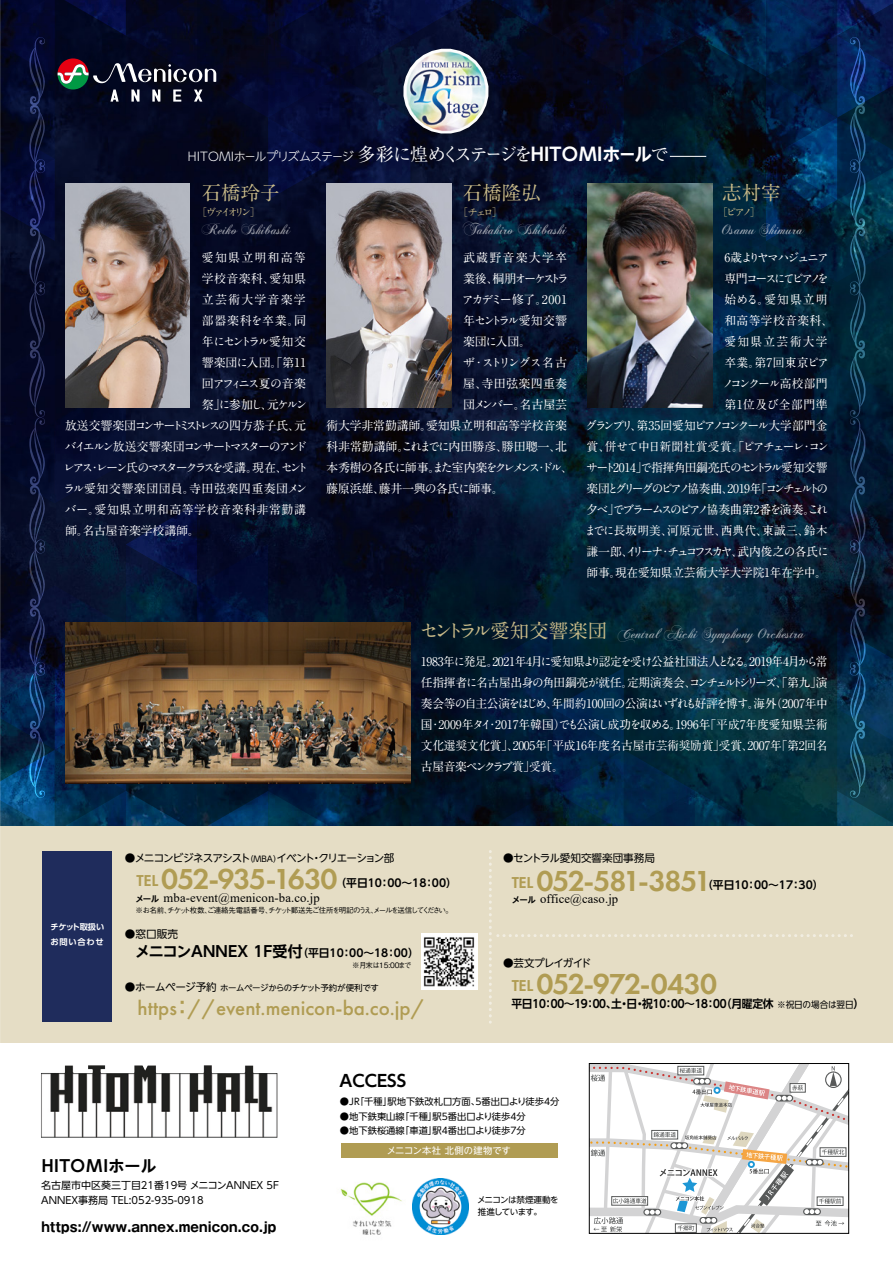
<style>
.page{position:relative;width:893px;height:1263px;background:#fff}
.page>*{position:absolute;margin:0;border:0;box-sizing:border-box;transform-origin:0 0}
.t1{font:600 30px "Futura PT";letter-spacing:-.04em;color:#b09c53}
.t2{font:500 21px "Futura PT";color:#b09c53}
.t3{font:700 19.5px "A1 Mincho Std";color:#cabb89}
.t4{font:700 16.35px "UD Shin Go NT Pro De";color:#000}
.t5{font:700 16.2px "UD Shin Go NT Pro De";letter-spacing:.03em;color:#000}
.t6{font:15px "Chopin Script";color:rgb(255 255 255/.6)}
.t7{font:700 13.5px "Gothic MB101 Pro";letter-spacing:.01em;color:#000;scale:.92 1}
.t8{font:12.6px "Times New Roman";letter-spacing:.01em;color:#000}
.t9{font:700 12px/21px "A1 Mincho Std";letter-spacing:-.025em;color:#fff;text-align:justify}
.t10{font:300 12px "UD Shin Go NT Pro";letter-spacing:-.045em;color:#fff}
.t11{font:700 12px "A1 Mincho Std";letter-spacing:-.16em;color:#fff}
.t12{font:700 12px "A1 Mincho Std";letter-spacing:-.12em;color:#fff}
.t13{font:700 12px "A1 Mincho Std";letter-spacing:-.155em;color:#fff}
.t14{font:700 12px "A1 Mincho Std";letter-spacing:.035em;color:#fff}
.t15{font:700 12px "A1 Mincho Std";letter-spacing:.025em;color:#fff}
.t16{font:700 12px "A1 Mincho Std";letter-spacing:-.22em;color:#fff}
.t17{font:700 12px "A1 Mincho Std";letter-spacing:-.06em;color:#fff}
.t18{font:700 12px "A1 Mincho Std";letter-spacing:-.205em;color:#fff}
.t19{font:700 12px "A1 Mincho Std";letter-spacing:-.14em;color:#fff}
.t20{font:700 12px "A1 Mincho Std";letter-spacing:-.11em;color:#fff}
.t21{font:700 12px "A1 Mincho Std";letter-spacing:.095em;color:#fff}
.t22{font:700 12px "A1 Mincho Std";letter-spacing:-.09em;color:#fff}
.t23{font:700 12px "A1 Mincho Std";letter-spacing:-.095em;color:#fff}
.t24{font:700 12px "A1 Mincho Std";letter-spacing:.01em;color:#fff}
.t25{font:700 12px "A1 Mincho Std";letter-spacing:.04em;color:#fff}
.t26{font:700 12px "A1 Mincho Std";letter-spacing:-.185em;color:#fff}
.t27{font:700 12px "A1 Mincho Std";letter-spacing:-.2em;color:#fff}
.t28{font:700 12px "A1 Mincho Std";letter-spacing:-.085em;color:#fff}
.t29{font:700 12px "A1 Mincho Std";letter-spacing:-.08em;color:#fff}
.t30{font:700 12px "A1 Mincho Std";letter-spacing:-.075em;color:#fff}
.t31{font:700 12px "A1 Mincho Std";letter-spacing:-.115em;color:#fff}
.t32{font:700 12px "A1 Mincho Std";letter-spacing:-.165em;color:#fff}
.t33{font:700 12px "A1 Mincho Std";letter-spacing:.09em;color:#fff}
.t34{font:700 12px "A1 Mincho Std";letter-spacing:.05em;color:#fff}
.t35{font:700 12px "A1 Mincho Std";letter-spacing:.055em;color:#fff}
.t36{font:700 12px "A1 Mincho Std";letter-spacing:.11em;color:#fff}
.t37{font:700 11.25px "UD Shin Go NT Pro De";letter-spacing:-.39em;color:#000;scale:.96 1}
.t38{font:700 10.8px "UD Shin Go NT Pro De";color:#000}
.t39{font:10.65px "UD Shin Go NT Pro";color:#000}
.t40{font:10.5px "UD Shin Go NT Pro";letter-spacing:-.075em;color:#000}
.t41{font:700 10.5px "A1 Mincho Std";letter-spacing:-.29em;color:#cabb89}
.t42{font:10.5px "UD Shin Go NT Pro";color:#000}
.t43{font:10.5px "UD Shin Go NT Pro";letter-spacing:-.035em;color:#000}
.t44{font:10.05px/15.3px "UD Shin Go NT Pro";color:#000}
.t45{font:9.3px "UD Shin Go NT Pro";color:#000}
.t46{font:9.3px "UD Shin Go NT Pro";letter-spacing:.01em;color:#fff}
.t47{font:8.55px/11.7px "UD Shin Go NT Pro";letter-spacing:-.065em;color:#000}
.t48{font:8.4px "UD Shin Go NT Pro";letter-spacing:-.05em;color:#000}
.t49{font:700 8.25px/15px "UD Shin Go Pro De";letter-spacing:-.005em;color:#fff}
.t50{font:500 7.5px "Gothic BBB Pr 6 N";letter-spacing:-.115em;color:#000}
.t51{font:500 7.5px "Gothic BBB Pr 6 N";letter-spacing:-.09em;color:#000}
.s1{font-family:"Ryumin Pr 6 N";font-weight:400;font-size:18px}
.s2{font-family:"UD Shin Go NT Pro De";font-weight:700;font-size:18px}
.s3{font-family:"A1 Mincho Std";font-weight:700;font-size:19.5px;color:#cabb89}
.s4{font-size:8.1px}
.s5{font-size:16.35px}
.s6{font-family:"UD Shin Go NT Pro De";font-weight:700;font-size:8.4px}
.s7{font-size:10.5px}
.s8{font-size:15px}
.s9{font-family:"UD Shin Go NT Pro"}
.s10{font-family:"UD Shin Go NT Pro";font-weight:400;font-size:9px}
</style>
<div class="page">
<img style="left:0;top:0;width:893px;height:1235px">
<p class="t10" style="left:188px;top:146px;width:520px">HITOMIホールプリズムステージ <span class="s1">多彩に煌めくステージを</span><span class="s2">HITOMIホール</span><span class="s1">で　　</span></p>
<h3 class="t3" style="left:202px;top:177px;width:79px">石橋玲子</h3>
<p class="t41" style="left:196px;top:204px;width:66px">［ヴァイオリン］</p>
<p class="t6" style="left:202px;top:220px;width:90px">Reiko Ishibashi</p>
<h3 class="t3" style="left:463px;top:177px;width:79px">石橋隆弘</h3>
<p class="t41" style="left:458px;top:204px;width:47px">［チェロ］</p>
<p class="t6" style="left:463px;top:220px;width:106px">Takahiro Ishibashi</p>
<h3 class="t3" style="left:722px;top:177px;width:60px">志村宰</h3>
<p class="t41" style="left:717px;top:204px;width:45px">［ピアノ］</p>
<p class="t6" style="left:722px;top:220px;width:83px">Osamu Shimura</p>
<p class="t21" style="left:202px;top:248px;width:106px">愛知県立明和高等</p>
<p class="t15" style="left:202px;top:269px;width:106px">学校音楽科、愛知県</p>
<p class="t21" style="left:202px;top:290px;width:106px">立芸術大学音楽学</p>
<p class="t35" style="left:202px;top:311px;width:106px">部器楽科を卒業。同</p>
<p class="t32" style="left:202px;top:332px;width:106px">年にセントラル愛知交</p>
<p class="t9" style="left:202px;top:350px;width:106px">響楽団に入団。「第11</p>
<p class="t12" style="left:202px;top:374px;width:106px">回アフィニス夏の音楽</p>
<p class="t11" style="left:202px;top:395px;width:107px">祭」に参加し、元ケルン</p>
<p class="t23" style="left:65px;top:416px;width:242px">放送交響楽団コンサートミストレスの四方恭子氏、元</p>
<p class="t13" style="left:65px;top:437px;width:245px">バイエルン放送交響楽団コンサートマスターのアンド</p>
<p class="t18" style="left:63px;top:458px;width:247px">レアス・レーン氏のマスタークラスを受講。現在、セント</p>
<p class="t14" style="left:63px;top:479px;width:246px">ラル愛知交響楽団団員。寺田弦楽四重奏団メン</p>
<p class="t25" style="left:65px;top:500px;width:243px">バー。愛知県立明和高等学校音楽科非常勤講</p>
<p class="t9" style="left:65px;top:518px;width:136px">師。名古屋音楽学校講師。</p>
<p class="t21" style="left:463px;top:248px;width:106px">武蔵野音楽大学卒</p>
<p class="t26" style="left:463px;top:269px;width:107px">業後、桐朋オーケストラ</p>
<p class="t9" style="left:462px;top:287px;width:107px">アカデミー修了。2001</p>
<p class="t28" style="left:463px;top:311px;width:106px">年セントラル愛知交響</p>
<p class="t9" style="left:463px;top:329px;width:70px">楽団に入団。</p>
<p class="t29" style="left:463px;top:353px;width:106px">ザ・ストリングス名古</p>
<p class="t15" style="left:463px;top:374px;width:106px">屋、寺田弦楽四重奏</p>
<p class="t30" style="left:463px;top:395px;width:106px">団メンバー。名古屋芸</p>
<p class="t9" style="left:326px;top:413px;width:242px">術大学非常勤講師。愛知県立明和高等学校音楽</p>
<p class="t9" style="left:326px;top:434px;width:242px">科非常勤講師。これまでに内田勝彦、勝田聰一、北</p>
<p class="t12" style="left:326px;top:458px;width:249px">本秀樹の各氏に師事。また室内楽をクレメンス・ドル、</p>
<p class="t9" style="left:326px;top:476px;width:179px">藤原浜雄、藤井一興の各氏に師事。</p>
<p class="t13" style="left:724px;top:248px;width:106px">6歳よりヤマハジュニア</p>
<p class="t27" style="left:724px;top:269px;width:106px">専門コースにてピアノを</p>
<p class="t33" style="left:724px;top:290px;width:105px">始める。愛知県立明</p>
<p class="t14" style="left:724px;top:311px;width:111px">和高等学校音楽科、</p>
<p class="t36" style="left:724px;top:332px;width:105px">愛知県立芸術大学</p>
<p class="t15" style="left:724px;top:353px;width:106px">卒業。第7回東京ピア</p>
<p class="t31" style="left:722px;top:374px;width:106px">ノコンクール高校部門</p>
<p class="t34" style="left:724px;top:395px;width:105px">第1位及び全部門準</p>
<p class="t19" style="left:585px;top:416px;width:244px">グランプリ、第35回愛知ピアノコンクール大学部門金</p>
<p class="t22" style="left:586px;top:437px;width:244px">賞、併せて中日新聞社賞受賞。「ピアチェーレ・コン</p>
<p class="t17" style="left:586px;top:458px;width:243px">サート2014」で指揮角田鋼亮氏のセントラル愛知交響</p>
<p class="t16" style="left:586px;top:479px;width:243px">楽団とグリーグのピアノ協奏曲、2019年「コンチェルトの</p>
<p class="t11" style="left:586px;top:500px;width:243px">夕べ」でブラームスのピアノ協奏曲第2番を演奏。これ</p>
<p class="t24" style="left:584px;top:521px;width:245px">までに長坂明美、河原元世、西典代、東誠三、鈴木</p>
<p class="t20" style="left:586px;top:542px;width:244px">謙一郎、イリーナ・チュコフスカヤ、武内俊之の各氏に</p>
<p class="t9" style="left:586px;top:560px;width:242px">師事。現在愛知県立芸術大学大学院1年在学中。</p>
<p class="t6" style="left:419px;top:624px;width:387px"><span class="s3">セントラル愛知交響楽団</span> Central Aichi Symphony Orchestra</p>
<p class="t9" style="left:421px;top:649px;width:408px">1983年に発足。2021年4月に愛知県より認定を受け公益社団法人となる。2019年4月から常任指揮者に名古屋出身の角田鋼亮が就任。定期演奏会、コンチェルトシリーズ、「第九」演奏会等の自主公演をはじめ、年間約100回の公演はいずれも好評を博す。海外（2007年中国・2009年タイ・2017年韓国）でも公演し成功を収める。1996年「平成7年度愛知県芸術文化選奨文化賞」、2005年「平成16年度名古屋市芸術奨励賞」受賞、2007年「第2回名古屋音楽ペンクラブ賞」受賞。</p>
<p class="t40" style="left:125px;top:850px;width:271px">●メニコンビジネスアシスト<span class="s4">（MBA）</span>イベント・クリエーション部</p>
<p class="t42" style="left:503px;top:850px;width:153px">●セントラル愛知交響楽団事務局</p>
<p class="t49" style="left:50px;top:919px;width:55px">チケット取扱いお問い合わせ</p>
<h1 class="t1" style="left:137px;top:860px;width:202px"><span class="s5">TEL</span> 052-935-1630</h1>
<h1 class="t1" style="left:512px;top:862px;width:201px"><span class="s5">TEL</span> 052-581-3851</h1>
<p class="t38" style="left:335px;top:874px;width:123px">（平日10：00～18：00）</p>
<p class="t38" style="left:702px;top:876px;width:123px">（平日10：00～17：30）</p>
<p class="t8" style="left:135px;top:888px;width:186px"><span class="s6">メール</span> mba-event@menicon-ba.co.jp</p>
<p class="t8" style="left:512px;top:890px;width:108px"><span class="s6">メール</span> office@caso.jp</p>
<p class="t50" style="left:136px;top:904px;width:319px">※お名前、チケット枚数、ご連絡先電話番号、チケット郵送先ご住所を明記のうえ、メールを送信してください。</p>
<p class="t39" style="left:125px;top:925px;width:55px"><span class="s7">●</span>窓口販売</p>
<p class="t38" style="left:135px;top:944px;width:285px"><span class="s8">メニコンANNEX 1F受付</span>（平日10：00～18：00）</p>
<h2 class="t2" style="left:137px;top:995px;width:289px">https<span class="s9">：</span>//event.menicon-ba.co.jp/</h2>
<p class="t51" style="left:352px;top:959px;width:61px">※月末は15:00まで</p>
<p class="t43" style="left:125px;top:979px;width:93px">●ホームページ予約</p>
<p class="t48" style="left:220px;top:981px;width:160px">ホームページからのチケット予約が便利です</p>
<p class="t40" style="left:503px;top:954px;width:90px">●芸文プレイガイド</p>
<h1 class="t1" style="left:512px;top:965px;width:207px"><span class="s5">TEL</span> 052-972-0430</h1>
<p class="t37" style="left:511px;top:995px;width:369px">平日１０：００～１９：００、土・日・祝１０：００～１８：００（月曜定休 <span class="s10">※ 祝日の場合は翌日</span>）</p>
<h3 class="t4" style="left:340px;top:1068px;width:68px">ACCESS</h3>
<p class="t45" style="left:340px;top:1094px;width:221px">●JR「千種」駅地下鉄改札口方面、5番出口より徒歩4分</p>
<p class="t45" style="left:340px;top:1108px;width:187px">●地下鉄東山線「千種」駅5番出口より徒歩4分</p>
<p class="t45" style="left:340px;top:1123px;width:187px">●地下鉄桜通線「車道」駅4番出口より徒歩7分</p>
<p class="t46" style="left:387px;top:1143px;width:126px">メニコン本社 北側の建物です</p>
<h3 class="t5" style="left:42px;top:1153px;width:116px">HITOMIホール</h3>
<p class="t44" style="left:41px;top:1177px;width:239px">名古屋市中区葵三丁目21番19号 メニコンANNEX 5F<br>ANNEX事務局 TEL:052-935-0918</p>
<p class="t7" style="left:41px;top:1216px;width:257px">https://www.annex.menicon.co.jp</p>
<p class="t47" style="left:477px;top:1193px;width:83px">メニコンは禁煙運動を推進しています。</p>
</div>
